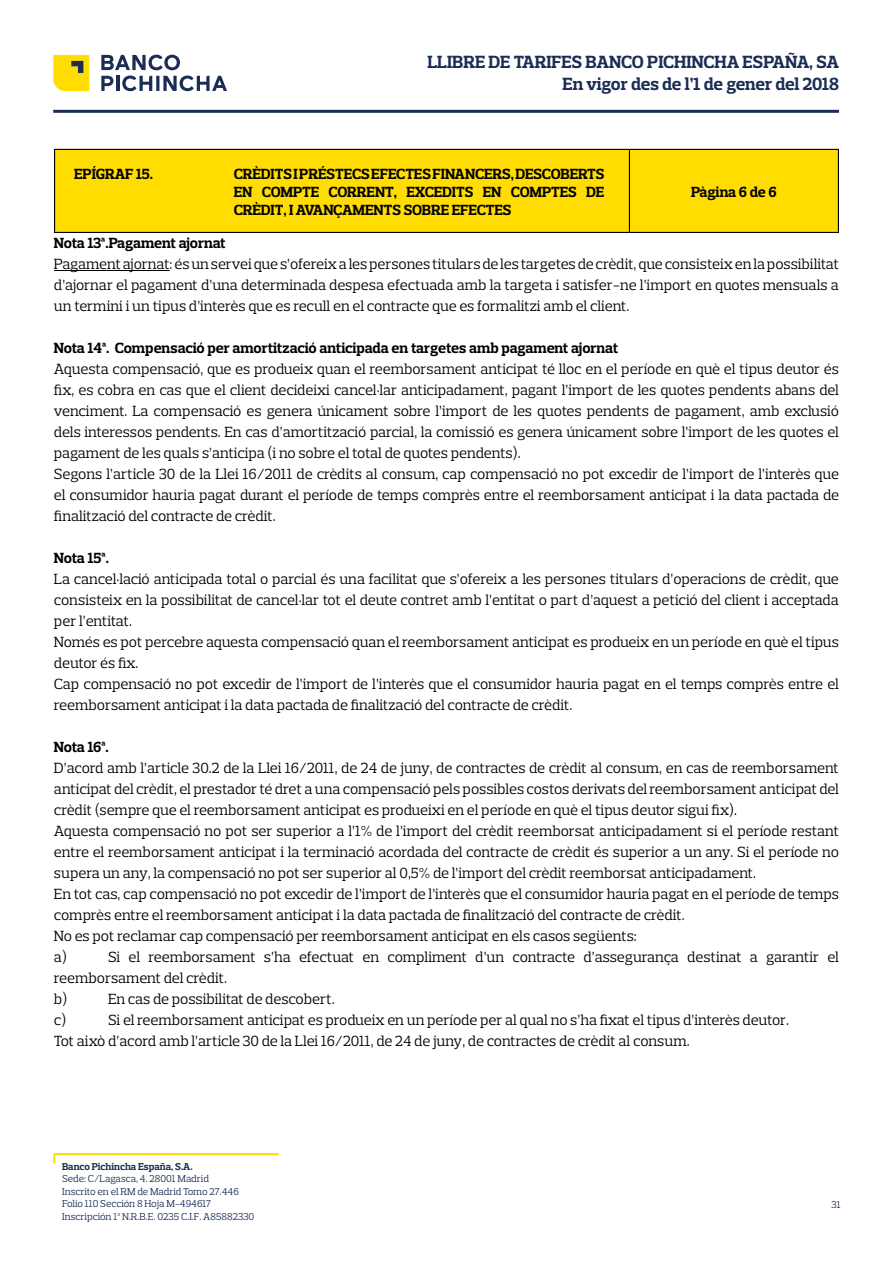
<style>
.page{position:relative;width:893px;height:1263px;background:#fff}
.page>*{position:absolute;margin:0;border:0;box-sizing:border-box;transform-origin:0 0}
.t1{font:700 18px/21.6px "Prelo Slab";letter-spacing:-.005em;color:#1b2d54;text-align:right}
.t2{font:15px/21px "Prelo Slab";letter-spacing:-.01em;color:#000}
.t3{font:700 15px/18px "Prelo Slab";letter-spacing:-.005em;color:#000;text-align:justify}
.t4{font:10.2px/12.5px "Prelo Slab";color:#1b2d54}
.t5{font:700 10.2px "Prelo Slab";letter-spacing:-.01em;color:#1b2d54}
</style>
<div class="page">
<svg style="left:53px;top:55px;width:36px;height:36px"></svg>
<svg style="left:101px;top:55px;width:79px;height:15px"></svg>
<hr style="left:116px;top:76px;width:3px;height:15px;background:#1b2d54">
<svg style="left:101px;top:76px;width:12px;height:15px"></svg>
<svg style="left:122px;top:76px;width:105px;height:15px"></svg>
<hr style="left:53px;top:110px;width:786px;height:3px;background:#1b2d54">
<svg style="left:53px;top:1153px;width:226px;height:11px"></svg>
<hr style="left:54px;top:270px;width:116px;height:1px;background:#000">
<div style="left:55px;top:150px;width:783px;height:82px;background:#fd0"></div>
<hr style="left:54px;top:149px;width:575px;height:1px;background:#000">
<hr style="left:54px;top:150px;width:1px;height:82px;background:#000">
<hr style="left:629px;top:149px;width:210px;height:1px;background:#000">
<hr style="left:629px;top:150px;width:1px;height:82px;background:#000">
<hr style="left:838px;top:150px;width:1px;height:82px;background:#000">
<hr style="left:54px;top:232px;width:575px;height:1px;background:#000">
<hr style="left:629px;top:232px;width:210px;height:1px;background:#000">
<p class="t1" style="left:427px;top:51px;width:413px">LLIBRE DE TARIFES BANCO PICHINCHA ESPAÑA, SA<br>En vigor des de l’1 de gener del 2018</p>
<p class="t3" style="left:74px;top:164px;width:80px">EPÍGRAF 15.</p>
<p class="t3" style="left:234px;top:164px;width:372px">CRÈDITS I PRÉSTECS EFECTES FINANCERS, DESCOBERTS EN COMPTE CORRENT, EXCEDITS EN COMPTES DE CRÈDIT, I AVANÇAMENTS SOBRE EFECTES</p>
<p class="t3" style="left:691px;top:182px;width:87px">Pàgina 6 de 6</p>
<p class="t3" style="left:54px;top:234px;width:173px">Nota 13ª.Pagament ajornat</p>
<p class="t2" style="left:54px;top:253px;width:786px;text-align:justify">Pagament ajornat: és un servei que s’ofereix a les persones titulars de les targetes de crèdit, que consisteix en la possibilitat d’ajornar el pagament d’una determinada despesa efectuada amb la targeta i satisfer-ne l’import en quotes mensuals a un termini i un tipus d’interès que es recull en el contracte que es formalitzi amb el client.</p>
<p class="t3" style="left:54px;top:339px;width:566px">Nota 14ª. Compensació per amortització anticipada en targetes amb pagament ajornat</p>
<p class="t2" style="left:54px;top:358px;width:787px">Aquesta compensació, que es produeix quan el reemborsament anticipat té lloc en el període en què el tipus deutor és fix, es cobra en cas que el client decideixi cancel·lar anticipadament, pagant l’import de les quotes pendents abans del venciment. La compensació es genera únicament sobre l’import de les quotes pendents de pagament, amb exclusió dels interessos pendents. En cas d’amortització parcial, la comissió es genera únicament sobre l’import de les quotes el pagament de les quals s’anticipa (i no sobre el total de quotes pendents).<br>Segons l’article 30 de la Llei 16/2011 de crèdits al consum, cap compensació no pot excedir de l’import de l’interès que el consumidor hauria pagat durant el període de temps comprès entre el reemborsament anticipat i la data pactada de finalització del contracte de crèdit.</p>
<p class="t3" style="left:54px;top:549px;width:57px">Nota 15ª.</p>
<p class="t2" style="left:54px;top:568px;width:786px">La cancel·lació anticipada total o parcial és una facilitat que s’ofereix a les persones titulars d’operacions de crèdit, que consisteix en la possibilitat de cancel·lar tot el deute contret amb l’entitat o part d’aquest a petició del client i acceptada per l’entitat.<br>Només es pot percebre aquesta compensació quan el reemborsament anticipat es produeix en un període en què el tipus deutor és fix.<br>Cap compensació no pot excedir de l’import de l’interès que el consumidor hauria pagat en el temps comprès entre el reemborsament anticipat i la data pactada de finalització del contracte de crèdit.</p>
<p class="t3" style="left:54px;top:738px;width:56px">Nota 16ª.</p>
<p class="t2" style="left:54px;top:757px;width:787px">D’acord amb l’article 30.2 de la Llei 16/2011, de 24 de juny, de contractes de crèdit al consum, en cas de reemborsament anticipat del crèdit, el prestador té dret a una compensació pels possibles costos derivats del reemborsament anticipat del crèdit (sempre que el reemborsament anticipat es produeixi en el període en què el tipus deutor sigui fix).<br>Aquesta compensació no pot ser superior a l’1% de l’import del crèdit reemborsat anticipadament si el període restant entre el reemborsament anticipat i la terminació acordada del contracte de crèdit és superior a un any. Si el període no supera un any, la compensació no pot ser superior al 0,5% de l’import del crèdit reemborsat anticipadament.<br>En tot cas, cap compensació no pot excedir de l’import de l’interès que el consumidor hauria pagat en el període de temps comprès entre el reemborsament anticipat i la data pactada de finalització del contracte de crèdit.<br>No es pot reclamar cap compensació per reemborsament anticipat en els casos següents:<br>a)</p>
<p class="t2" style="left:54px;top:946px;width:786px;text-indent:54px">Si el reemborsament s’ha efectuat en compliment d’un contracte d’assegurança destinat a garantir el reemborsament del crèdit.<br>b)</p>
<p class="t2" style="left:108px;top:988px;width:228px">En cas de possibilitat de descobert.</p>
<p class="t2" style="left:54px;top:1009px;width:14px">c)</p>
<p class="t2" style="left:54px;top:1009px;width:736px;text-indent:54px">Si el reemborsament anticipat es produeix en un període per al qual no s’ha fixat el tipus d’interès deutor.<br>Tot això d’acord amb l’article 30 de la Llei 16/2011, de 24 de juny, de contractes de crèdit al consum.</p>
<p class="t5" style="left:62px;top:1160px;width:132px">Banco Pichincha España, S.A.</p>
<p class="t4" style="left:62px;top:1173px;width:194px">Sede: C/Lagasca, 4. 28001 Madrid<br>Inscrito en el RM de Madrid Tomo 27.446<br>Folio 110 Sección 8 Hoja M-494617<br>Inscripción 1ª N.R.B.E. 0235 C.I.F. A85882330</p>
<p class="t4" style="left:832px;top:1198px;width:11px">31</p>
</div>
